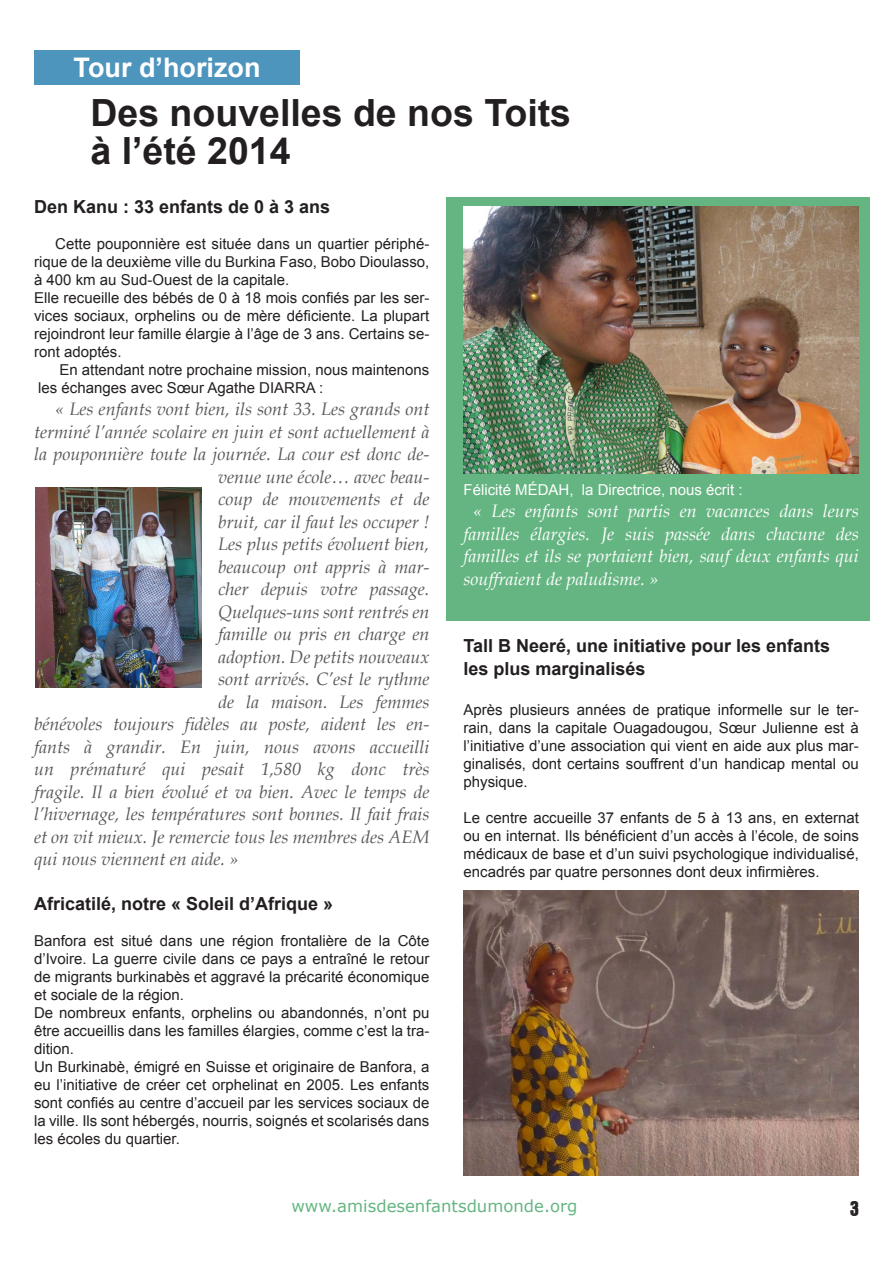
<style>
.page{position:relative;width:893px;height:1263px;background:#fff}
.page>*{position:absolute;margin:0;border:0;box-sizing:border-box;transform-origin:0 0}
.t1{font:700 37.5px "Arial";color:#231f20}
.t2{font:700 27px "Arial";color:#fff}
.t3{font:22.5px "Victor";color:#231f20}
.t4{font:italic 18px "Book Antiqua";color:#57585a}
.t5{font:italic 18px/22.5px "Book Antiqua";color:#fff;text-align:justify}
.t6{font:700 18px/22.5px "Arial";color:#231f20}
.t7{font:16.5px "Verdana";color:#65b582}
.t8{font:15px/18px "Arial";color:#231f20;text-align:justify}
.t9{font:15px "Arial";color:#fff}
</style>
<div class="page">
<div style="left:446px;top:197px;width:424px;height:424px;background:#65b582"></div>
<div style="left:34px;top:51px;width:266px;height:34px;background:#4e95bd"></div>
<img style="left:35px;top:488px;width:166px;height:199px">
<img style="left:464px;top:891px;width:395px;height:284px">
<img style="left:463px;top:207px;width:396px;height:266px">
<p class="t2" style="left:74px;top:50px;width:189px">Tour d’horizon</p>
<p class="t1" style="left:90px;top:88px;width:482px">Des nouvelles de nos Toits</p>
<p class="t1" style="left:90px;top:125px;width:202px">à l’été 2014</p>
<p class="t6" style="left:34px;top:196px;width:298px">Den Kanu : 33 enfants de 0 à 3 ans</p>
<p class="t8" style="left:34px;top:235px;width:397px;text-indent:21px">Cette pouponnière est située dans un quartier périphé&shy;rique de la deuxième ville du Burkina Faso, Bobo Dioulasso, à 400 km au Sud-Ouest de la capitale.</p>
<p class="t8" style="left:34px;top:289px;width:397px">Elle recueille des bébés de 0 à 18 mois confiés par les ser&shy;vices sociaux, orphelins ou de mère déficiente. La plupart rejoindront leur famille élargie à l’âge de 3 ans. Certains se&shy;ront adoptés.</p>
<p class="t8" style="left:38px;top:361px;width:393px;text-indent:21px">En attendant notre prochaine mission, nous maintenons les échanges avec Sœur Agathe DIARRA :</p>
<p class="t4" style="left:55px;top:397px;width:376px">« Les enfants vont bien, ils sont 33. Les grands ont</p>
<p class="t4" style="left:34px;top:419px;width:397px">terminé l’année scolaire en juin et sont actuellement à</p>
<p class="t4" style="left:34px;top:442px;width:397px">la pouponnière toute la journée. La cour est donc de-</p>
<p class="t4" style="left:218px;top:464px;width:213px">venue une école… avec beau-</p>
<p class="t4" style="left:218px;top:487px;width:213px">coup de mouvements et de</p>
<p class="t4" style="left:218px;top:509px;width:213px">bruit, car il faut les occuper !</p>
<p class="t4" style="left:218px;top:532px;width:213px">Les plus petits évoluent bien,</p>
<p class="t4" style="left:218px;top:554px;width:213px">beaucoup ont appris à mar-</p>
<p class="t4" style="left:218px;top:577px;width:213px">cher depuis votre passage.</p>
<p class="t4" style="left:218px;top:599px;width:213px">Quelques-uns sont rentrés en</p>
<p class="t4" style="left:218px;top:622px;width:213px">famille ou pris en charge en</p>
<p class="t4" style="left:218px;top:644px;width:213px">adoption. De petits nouveaux</p>
<p class="t4" style="left:218px;top:667px;width:213px">sont arrivés. C’est le rythme</p>
<p class="t4" style="left:218px;top:689px;width:213px">de la maison. Les femmes</p>
<p class="t4" style="left:34px;top:712px;width:397px">bénévoles toujours fidèles au poste, aident les en-</p>
<p class="t4" style="left:34px;top:734px;width:397px">fants à grandir. En juin, nous avons accueilli</p>
<p class="t4" style="left:34px;top:757px;width:397px">un prématuré qui pesait 1,580 kg donc très</p>
<p class="t4" style="left:34px;top:779px;width:397px">fragile. Il a bien évolué et va bien. Avec le temps de</p>
<p class="t4" style="left:34px;top:802px;width:397px">l’hivernage, les températures sont bonnes. Il fait frais</p>
<p class="t4" style="left:34px;top:824px;width:397px">et on vit mieux. Je remercie tous les membres des AEM</p>
<p class="t4" style="left:34px;top:847px;width:206px">qui nous viennent en aide. »</p>
<p class="t6" style="left:34px;top:893px;width:301px">Africatilé, notre « Soleil d’Afrique »</p>
<p class="t8" style="left:34px;top:932px;width:397px">Banfora est situé dans une région frontalière de la Côte d’Ivoire. La guerre civile dans ce pays a entraîné le retour de migrants burkinabès et aggravé la précarité économique et sociale de la région.</p>
<p class="t8" style="left:34px;top:1004px;width:397px">De nombreux enfants, orphelins ou abandonnés, n’ont pu être accueillis dans les familles élargies, comme c’est la tra&shy;dition.</p>
<p class="t8" style="left:34px;top:1058px;width:397px">Un Burkinabè, émigré en Suisse et originaire de Banfora, a eu l’initiative de créer cet orphelinat en 2005. Les enfants sont confiés au centre d’accueil par les services sociaux de la ville. Ils sont hébergés, nourris, soignés et scolarisés dans les écoles du quartier.</p>
<p class="t9" style="left:463px;top:480px;width:281px">Félicité MÉDAH, la Directrice, nous écrit :</p>
<p class="t5" style="left:463px;top:499px;width:397px;text-indent:10px">« Les enfants sont partis en vacances dans leurs familles élargies. Je suis passée dans chacune des familles et ils se portaient bien, sauf deux enfants qui souffraient de paludisme. »</p>
<p class="t6" style="left:463px;top:635px;width:368px">Tall B Neeré, une initiative pour les enfants les plus marginalisés</p>
<p class="t8" style="left:463px;top:701px;width:397px">Après plusieurs années de pratique informelle sur le ter&shy;rain, dans la capitale Ouagadougou, Sœur Julienne est à l’initiative d’une association qui vient en aide aux plus mar&shy;ginalisés, dont certains souffrent d’un handicap mental ou physique.</p>
<p class="t8" style="left:463px;top:809px;width:397px">Le centre accueille 37 enfants de 5 à 13 ans, en externat ou en internat. Ils bénéficient d’un accès à l’école, de soins médicaux de base et d’un suivi psychologique individualisé, encadrés par quatre personnes dont deux infirmières.</p>
<p class="t7" style="left:291px;top:1194px;width:287px">www.amisdesenfantsdumonde.org</p>
<p class="t3" style="left:850px;top:1197px;width:11px">3</p>
</div>
